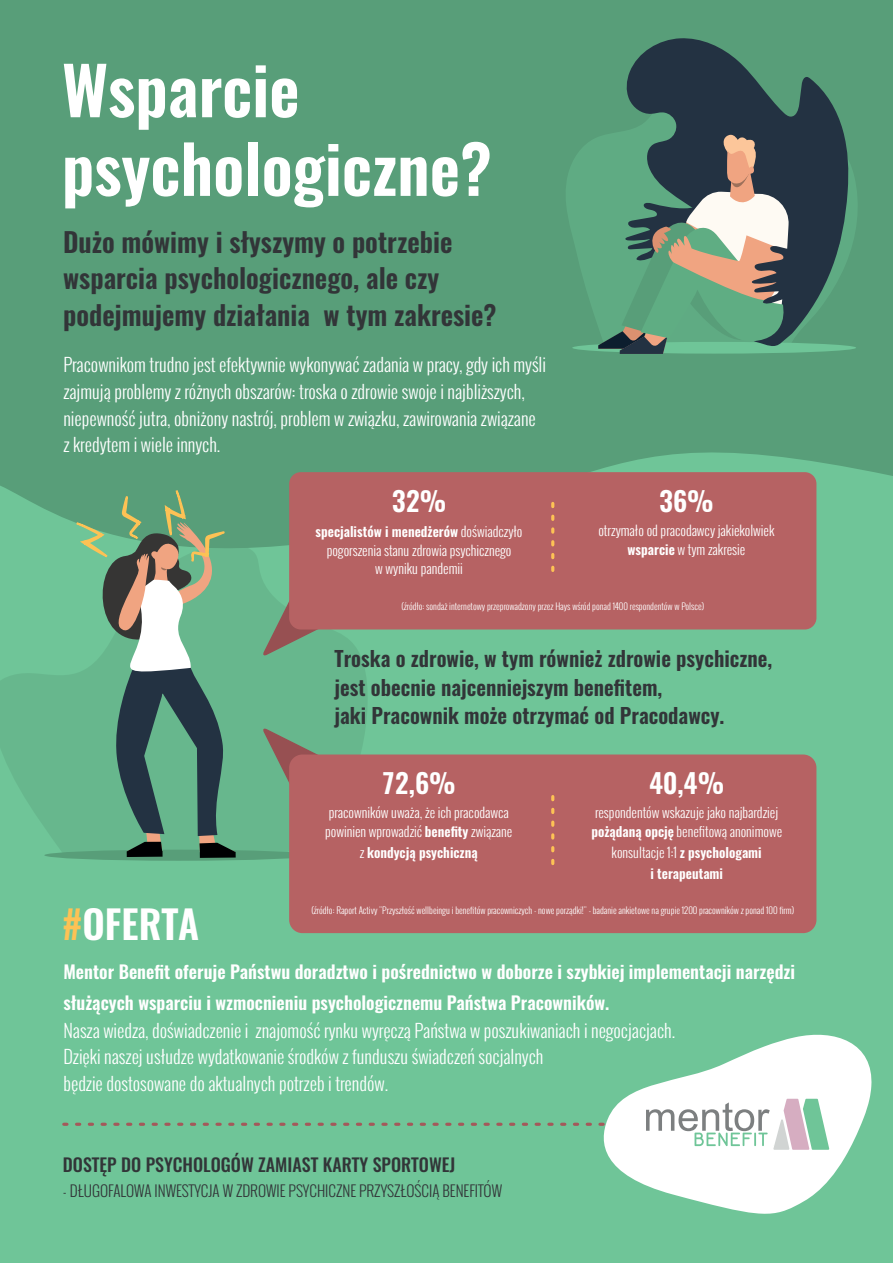
<style>
.page{position:relative;width:893px;height:1263px;background:#6fc598}
.page>*{position:absolute;margin:0;border:0;box-sizing:border-box;transform-origin:0 0}
.t1{font:600 66px/78.6px "Oswald";color:#fff}
.t2{font:600 39px "Oswald";color:#fff}
.t3{font:600 27px/36.8px "Oswald";color:#323538}
.t4{font:600 27px "Oswald";color:#fff}
.t5{font:600 21px/28.7px "Oswald";color:#323538}
.t6{font:300 18px/26.7px "Oswald";color:#fff}
.t7{font:600 18px/30.6px "Oswald";color:#fff}
.t8{font:500 18px "Oswald";color:#323538}
.t9{font:300 15px "Oswald";color:#323538}
.t10{font:300 13.5px/20.2px "Oswald";color:#fff;text-align:center}
.t11{font:300 9px "Oswald";color:#fff}
.s1{font-weight:600}
.s2{color:#fdc255}
</style>
<div class="page">
<div style="left:0;top:0;width:893px;height:614px;background:#589e79"></div>
<svg style="left:606px;top:1034px;width:266px;height:180px;fill:#fff"></svg>
<svg style="left:561px;top:95px;width:300px;height:255px;fill:#589e79"></svg>
<div style="left:572px;top:342px;width:284px;height:12px;background:#6fc598;border-radius:50%"></div>
<svg style="left:625px;top:37px;width:224px;height:309px;fill:#233242"></svg>
<svg style="left:598px;top:133px;width:241px;height:221px"></svg>
<svg style="left:64px;top:1099px;width:765px;height:51px"></svg>
<svg style="left:0;top:541px;width:372px;height:314px;fill:#67b78d"></svg>
<div style="left:44px;top:850px;width:268px;height:11px;background:#589e79;border-radius:50%"></div>
<svg style="left:75px;top:466px;width:173px;height:392px"></svg>
<svg style="left:262px;top:563px;width:93px;height:93px"></svg>
<div style="left:289px;top:472px;width:527px;height:157px;background:#b66263;border-radius:12px"></div>
<svg style="left:262px;top:728px;width:93px;height:92px"></svg>
<div style="left:289px;top:754px;width:527px;height:179px;background:#b66263;border-radius:13px"></div>
<svg style="left:551px;top:795px;width:3px;height:68px"></svg>
<svg style="left:551px;top:502px;width:3px;height:68px"></svg>
<h1 class="t1" style="left:62px;top:48px;width:432px">Wsparcie psychologiczne?</h1>
<h3 class="t3" style="left:63px;top:222px;width:435px">Dużo mówimy i słyszymy o potrzebie wsparcia psychologicznego, ale czy podejmujemy działania w tym zakresie?</h3>
<p class="t6" style="left:63px;top:351px;width:484px">Pracownikom trudno jest efektywnie wykonywać zadania w pracy, gdy ich myśli zajmują problemy z różnych obszarów: troska o zdrowie swoje i najbliższych, niepewność jutra, obniżony nastrój, problem w związku, zawirowania związane z kredytem i wiele innych.</p>
<h3 class="t4" style="left:392px;top:480px;width:56px">32%</h3>
<p class="t10" style="left:316px;top:522px;width:208px;line-height:18.6px"><span class="s1">specjalistów i menedżerów</span> doświadczyło pogorszenia stanu zdrowia psychicznego<br>w wyniku pandemii</p>
<h3 class="t4" style="left:659px;top:480px;width:56px">36%</h3>
<p class="t10" style="left:598px;top:520px;width:178px;line-height:19.6px">otrzymało od pracodawcy jakiekolwiek <span class="s1">wsparcie</span> w tym zakresie</p>
<p class="t11" style="left:401px;top:599px;width:304px">(źródło: sondaż internetowy przeprowadzony przez Hays wśród ponad 1400 respondentów w Polsce)</p>
<h2 class="t2" style="left:62px;top:893px;width:139px"><span class="s2">#</span>OFERTA</h2>
<p class="t5" style="left:335px;top:643px;width:439px">Troska o zdrowie, w tym również zdrowie psychiczne, jest obecnie najcenniejszym benefitem,<br>jaki Pracownik może otrzymać od Pracodawcy.</p>
<h3 class="t4" style="left:649px;top:762px;width:77px">40,4%</h3>
<p class="t10" style="left:591px;top:802px;width:192px">respondentów wskazuje jako najbardziej <span class="s1">pożądaną opcję</span> benefitową anonimowe konsultacje 1:1 <span class="s1">z psychologami<br>i terapeutami</span></p>
<p class="t11" style="left:311px;top:903px;width:484px">(źródło: Raport Activy "Przyszłość wellbeingu i benefitów pracowniczych - nowe porządki!" - badanie ankietowe na grupie 1200 pracowników z ponad 100 firm)</p>
<h3 class="t4" style="left:382px;top:762px;width:75px">72,6%</h3>
<p class="t10" style="left:325px;top:802px;width:189px">pracowników uważa, że ich pracodawca powinien wprowadzić <span class="s1">benefity</span> związane z <span class="s1">kondycją psychiczną</span></p>
<p class="t7" style="left:63px;top:955px;width:733px">Mentor Benefit oferuje Państwu doradztwo i pośrednictwo w doborze i szybkiej implementacji narzędzi służących wsparciu i wzmocnieniu psychologicznemu Państwa Pracowników.</p>
<p class="t6" style="left:63px;top:1016px;width:613px">Nasza wiedza, doświadczenie i znajomość rynku wyręczą Państwa w poszukiwaniach i negocjacjach.<br>Dzięki naszej usłudze wydatkowanie środków z funduszu świadczeń socjalnych<br>będzie dostosowane do aktualnych potrzeb i trendów.</p>
<p class="t8" style="left:63px;top:1150px;width:394px">DOSTĘP DO PSYCHOLOGÓW ZAMIAST KARTY SPORTOWEJ</p>
<p class="t9" style="left:63px;top:1179px;width:441px">- DŁUGOFALOWA INWESTYCJA W ZDROWIE PSYCHICZNE PRZYSZŁOŚCIĄ BENEFITÓW</p>
</div>
